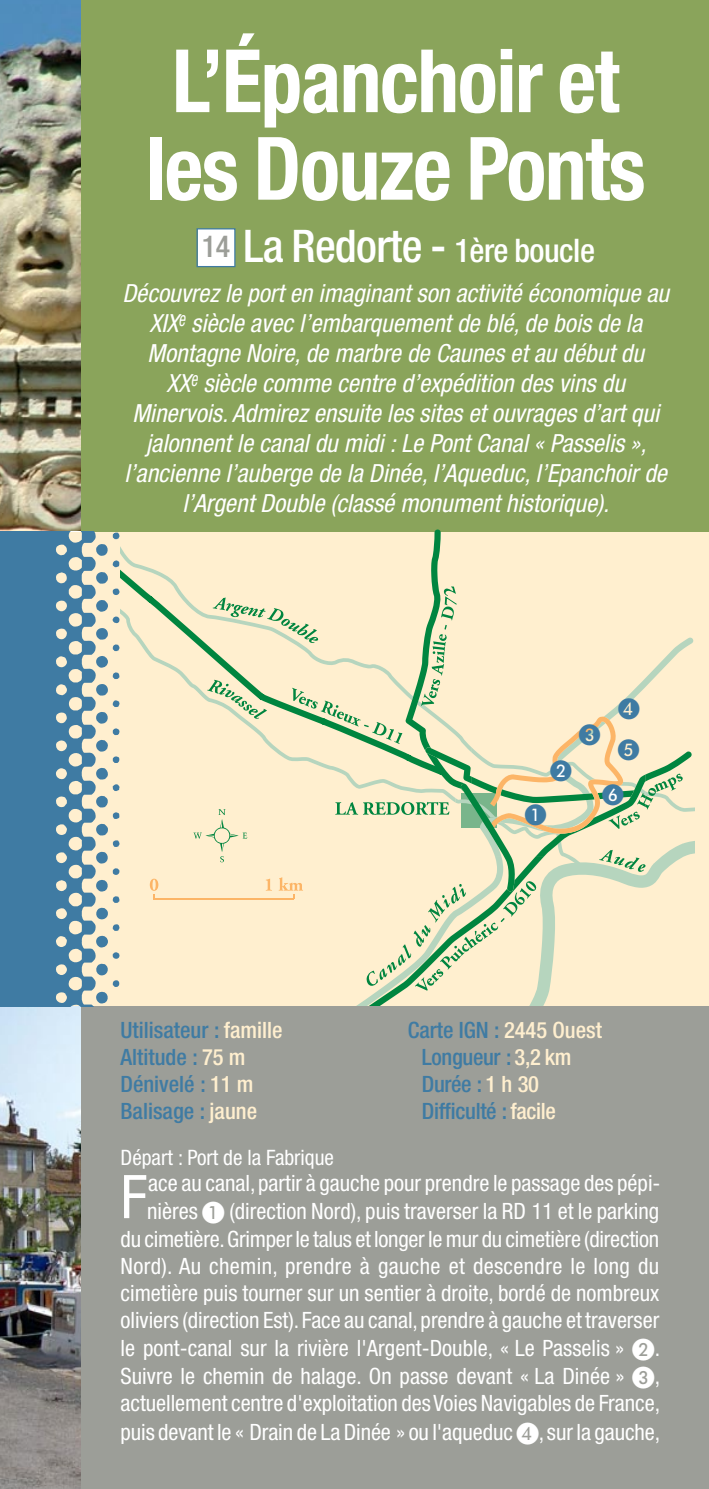
<style>
.page{position:relative;width:709px;height:1489px;background:#fff}
.page>*{position:absolute;margin:0;border:0;box-sizing:border-box;transform-origin:0 0}
.t1{font:700 condensed 87.5px/87.5px "Helvetica Neue LT Com";letter-spacing:-.015em;color:#fff;scale:.95 1}
.t2{font:condensed 60.25px "Helvetica Neue LT Com";color:#fff}
.t3{font:500 condensed 45px "Helvetica Neue LT Com";letter-spacing:-.015em;color:#fff}
.t4{font:500 condensed 30px "Helvetica Neue LT Com";color:#9c9e98}
.t5{font:italic condensed 25px/30px "Helvetica Neue LT Com";color:#fff;text-align:center}
.t6{font:condensed 22.5px/27.5px "Helvetica Neue LT Com";color:#fff;text-align:right}
.t7{font:500 condensed 22.5px/27px "Helvetica Neue LT Com";color:#3f7ba3}
.t8{font:condensed 21.25px "Helvetica Neue LT Com";color:#fff}
.s1{font-size:32.5px}
.s2{color:#ffefcf}
</style>
<div class="page">
<div style="left:0;top:530px;width:709px;height:475px;background:#ffefcf"></div>
<img style="left:0;top:0;width:81px;height:531px">
<img style="left:0;top:1006px;width:81px;height:482px">
<div style="left:81px;top:0;width:628px;height:531px;background:#8aa45b"></div>
<div style="left:198px;top:229px;width:36px;height:37px;background:#fff"></div>
<div style="left:196px;top:228px;width:39px;height:39px;border:1px solid #3f7ba3"></div>
<div style="left:81px;top:1006px;width:628px;height:482px;background:#9c9e98"></div>
<svg style="left:120px;top:531px;width:73px;height:157px"></svg>
<hr style="left:154px;top:898px;width:140px;height:1px;background:#fcb567">
<svg style="left:150px;top:878px;width:8px;height:20px"></svg>
<svg style="left:0;top:531px;width:97px;height:475px;background:#5d8daa"></svg>
<svg style="left:95px;top:532px;width:24px;height:473px"></svg>
<svg style="left:193px;top:529px;width:501px;height:476px"></svg>
<h1 class="t1" style="left:146px;top:38px;width:527px">L’Épanchoir et les Douze Ponts</h1>
<h3 class="t3" style="left:243px;top:230px;width:353px">La Redorte - <span class="s1">1ère boucle</span></h3>
<p class="t5" style="left:122px;top:280px;width:548px">Découvrez le port en imaginant son activité économique au XIX<sup>e</sup> siècle avec l’embarquement de blé, de bois de la Montagne Noire, de marbre de Caunes et au début du<br>XX<sup>e</sup> siècle comme centre d’expédition des vins du Minervois. Admirez ensuite les sites et ouvrages d’art qui jalonnent le canal du midi : Le Pont Canal « Passelis », l’ancienne l’auberge de la Dinée, l’Aqueduc, l’Epanchoir de l’Argent Double (classé monument historique).</p>
<h3 class="t4" style="left:202px;top:236px;width:30px">14</h3>
<p class="t7" style="left:120px;top:1018px;width:163px">Utilisateur : <span class="s2">famille<br></span>Altitude : <span class="s2">75 m<br></span>Dénivelé : <span class="s2">11 m<br></span>Balisage : <span class="s2">jaune</span></p>
<p class="t7" style="left:422px;top:1018px;width:182px;text-indent:-14px">Carte IGN : <span class="s2">2445 Ouest<br></span>Longueur : <span class="s2">3,2 km<br></span>Durée : <span class="s2">1 h 30<br></span>Difficulté : <span class="s2">facile</span></p>
<p class="t8" style="left:120px;top:1149px;width:215px">Départ : Port de la Fabrique</p>
<h2 class="t2" style="left:120px;top:1175px;width:28px">F</h2>
<p class="t6" style="left:120px;top:1171px;width:541px">ace au canal, partir à gauche pour prendre le passage des pépi&shy;nières ❶ (direction Nord), puis traverser la RD 11 et le parking<br>du cimetière. Grimper le talus et longer le mur du cimetière (direction Nord). Au chemin, prendre à gauche et descendre le long du cimetière puis tourner sur un sentier à droite, bordé de nombreux oliviers (direction Est). Face au canal, prendre à gauche et traverser le pont-canal sur la rivière l'Argent-Double, « Le Passelis » ❷.<br>Suivre le chemin de halage. On passe devant « La Dinée » ❸, actuellement centre d'exploitation des Voies Navigables de France, puis devant le « Drain de La Dinée » ou l'aqueduc ❹, sur la gauche,</p>
</div>
